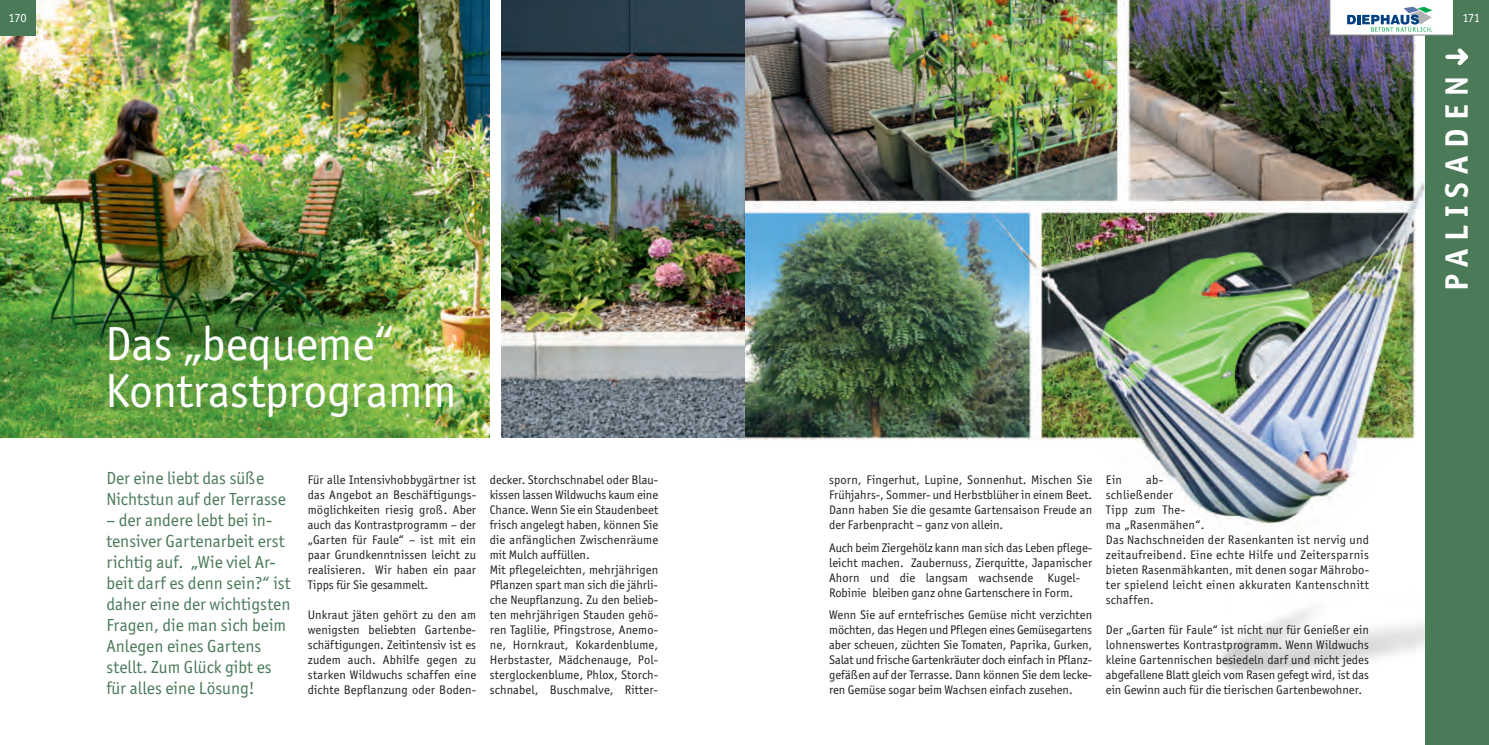
<style>
.page{position:relative;width:1489px;height:745px;background:#fff}
.page>*{position:absolute;margin:0;border:0;box-sizing:border-box;transform-origin:0 0}
.t1{font:47.88px/47.9px "Officina Sans ITC Std";letter-spacing:-.01em;color:#fff}
.t2{font:700 32.5px "Officina Sans ITC Std";letter-spacing:.25em;color:#fff}
.t3{font:17.5px/21px "Officina Sans ITC Std";color:#4b7a59}
.t4{font:12.5px/15px "Officina Sans ITC Std";letter-spacing:.005em;color:#231f20;text-align:justify}
.t5{font:12.5px/15px "Officina Sans ITC Std";letter-spacing:.025em;color:#231f20}
.t6{font:12.5px "Officina Sans ITC Std";letter-spacing:-.04em;color:#fff}
</style>
<div class="page">
<img style="left:723px;top:0;width:701px;height:672px">
<img style="left:0;top:0;width:490px;height:437px">
<img style="left:502px;top:0;width:242px;height:437px">
<div style="left:0;top:0;width:35px;height:35px;background:#4b7a59"></div>
<div style="left:1424px;top:0;width:64px;height:744px;background:#4b7a59"></div>
<svg style="left:1445px;top:48px;width:23px;height:17px"></svg>
<svg style="left:1329px;top:0;width:124px;height:35px"></svg>
<p class="t6" style="left:9px;top:13px;width:20px">170</p>
<h1 class="t1" style="left:105px;top:323px;width:353px">Das „bequeme“<br>Kontrastprogramm</h1>
<h3 class="t3" style="left:106px;top:468px;width:181px">Der eine liebt das süße<br>Nichtstun auf der Terrasse</h3>
<h3 class="t3" style="left:106px;top:510px;width:186px">– der andere lebt bei in&shy;tensiver Gartenarbeit erst richtig auf. „Wie viel Ar&shy;beit darf es denn sein?“ ist daher eine der wichtigsten<br>Fragen, die man sich beim<br>Anlegen eines Gartens stellt. Zum Glück gibt es für alles eine Lösung!</h3>
<p class="t4" style="left:308px;top:473px;width:170px">Für alle Intensivhobbygärtner ist das Angebot an Beschäftigungs&shy;möglichkeiten riesig groß. Aber auch das Kontrastprogramm – der „Garten für Faule“ – ist mit ein paar Grundkenntnissen leicht zu realisieren. Wir haben ein paar Tipps für Sie gesammelt.</p>
<p class="t4" style="left:308px;top:608px;width:170px">Unkraut jäten gehört zu den am wenigsten beliebten Gartenbe&shy;schäftigungen. Zeitintensiv ist es zudem auch. Abhilfe gegen zu starken Wildwuchs schaffen eine dichte Bepflanzung oder Boden-</p>
<p class="t4" style="left:490px;top:473px;width:170px;text-align:left">decker. Storchschnabel oder Blau&shy;kissen lassen Wildwuchs kaum eine<br>Chance. Wenn Sie ein Staudenbeet frisch angelegt haben, können Sie die anfänglichen Zwischenräume mit Mulch auffüllen.<br>Mit pflegeleichten, mehrjährigen<br>Pflanzen spart man sich die jährli&shy;che Neupflanzung. Zu den belieb&shy;ten mehrjährigen Stauden gehö&shy;ren Taglilie, Pfingstrose, Anemo&shy;ne, Hornkraut, Kokardenblume,<br>Herbstaster, Mädchenauge, Pol&shy;sterglockenblume, Phlox, Storch&shy;schnabel, Buschmalve, Ritter-</p>
<p class="t4" style="left:829px;top:473px;width:264px">sporn, Fingerhut, Lupine, Sonnenhut. Mischen Sie Frühjahrs-, Sommer- und Herbstblüher in einem Beet.<br>Dann haben Sie die gesamte Gartensaison Freude an der Farbenpracht – ganz von allein.</p>
<p class="t4" style="left:829px;top:540px;width:264px;text-align:left">Auch beim Ziergehölz kann man sich das Leben pflege&shy;leicht machen. Zaubernuss, Zierquitte, Japanischer Ahorn und die langsam wachsende Kugel-Robinie bleiben ganz ohne Gartenschere in Form.</p>
<p class="t4" style="left:829px;top:608px;width:264px">Wenn Sie auf erntefrisches Gemüse nicht verzichten möchten, das Hegen und Pflegen eines Gemüsegartens aber scheuen, züchten Sie Tomaten, Paprika, Gurken, Salat und frische Gartenkräuter doch einfach in Pflanz&shy;gefäßen auf der Terrasse. Dann können Sie dem lecke&shy;ren Gemüse sogar beim Wachsen einfach zusehen.</p>
<p class="t5" style="left:1105px;top:473px;width:265px;text-indent:40px">ab-<br>schließender<br>Tipp zum The-<br>ma „Rasenmähen“.<br>Das Nachschneiden der Rasenkanten ist nervig und zeitaufreibend. Eine echte Hilfe und Zeitersparnis bieten Rasenmähkanten, mit denen sogar Mährobo&shy;ter spielend leicht einen akkuraten Kantenschnitt schaffen.</p>
<p class="t4" style="left:1105px;top:623px;width:264px">Der „Garten für Faule“ ist nicht nur für Genießer ein lohnenswertes Kontrastprogramm. Wenn Wildwuchs kleine Gartennischen besiedeln darf und nicht jedes abgefallene Blatt gleich vom Rasen gefegt wird, ist das ein Gewinn auch für die tierischen Gartenbewohner.</p>
<p class="t4" style="left:1105px;top:473px;width:18px">Ein</p>
<p class="t6" style="left:1462px;top:13px;width:19px">171</p>
<h2 class="t2" style="left:1438px;top:291px;width:216px;rotate:-90deg">PALISADEN</h2>
</div>
